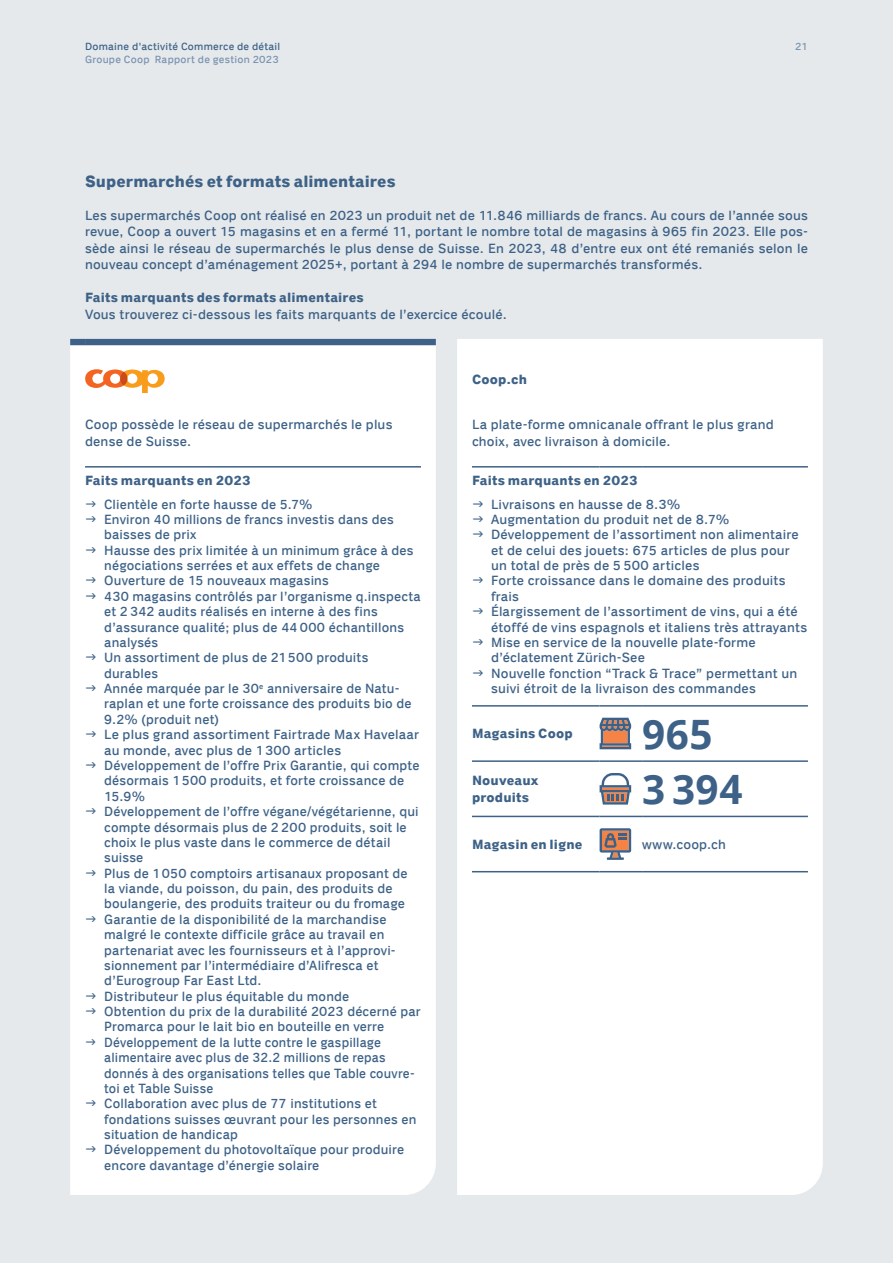
<style>
.page{position:relative;width:893px;height:1263px;background:#e5e9eb}
.page>*{position:absolute;margin:0;border:0;box-sizing:border-box;transform-origin:0 0}
.t1{font:700 40.5px "Open Sans";letter-spacing:.015em;color:#3e6287}
.t2{font:700 16.5px "Coop";letter-spacing:.005em;color:#3e6287}
.t3{font:13.5px/15.5px "Coop";letter-spacing:.015em;color:#3e6287}
.t4{font:700 13.5px/16.5px "Coop";letter-spacing:.015em;color:#3e6287}
.t5{font:10.5px "Coop";letter-spacing:.025em;color:#3e6287}
.t6{font:10.5px "Coop";letter-spacing:.025em;color:#7b93b1}
</style>
<div class="page">
<div style="left:457px;top:339px;width:366px;height:856px;background:#fff"></div>
<hr style="left:472px;top:466px;width:128px;height:2px;background:#3e6287">
<hr style="left:600px;top:466px;width:42px;height:2px;background:#3e6287">
<hr style="left:642px;top:466px;width:166px;height:2px;background:#3e6287">
<hr style="left:472px;top:705px;width:128px;height:2px;background:#3e6287">
<hr style="left:600px;top:705px;width:42px;height:2px;background:#3e6287">
<hr style="left:642px;top:705px;width:166px;height:2px;background:#3e6287">
<hr style="left:472px;top:760px;width:128px;height:2px;background:#3e6287">
<hr style="left:600px;top:760px;width:42px;height:2px;background:#3e6287">
<hr style="left:642px;top:760px;width:166px;height:2px;background:#3e6287">
<hr style="left:472px;top:816px;width:128px;height:1px;background:#3e6287">
<hr style="left:600px;top:816px;width:42px;height:1px;background:#3e6287">
<hr style="left:642px;top:816px;width:166px;height:1px;background:#3e6287">
<hr style="left:472px;top:871px;width:128px;height:1px;background:#3e6287">
<hr style="left:600px;top:871px;width:42px;height:1px;background:#3e6287">
<hr style="left:642px;top:871px;width:166px;height:1px;background:#3e6287">
<svg style="left:600px;top:718px;width:31px;height:31px"></svg>
<svg style="left:600px;top:773px;width:31px;height:31px"></svg>
<svg style="left:600px;top:828px;width:31px;height:32px"></svg>
<div style="left:70px;top:345px;width:366px;height:850px;background:#fff"></div>
<hr style="left:85px;top:466px;width:336px;height:2px;background:#3e6287">
<div style="left:70px;top:339px;width:15px;height:6px;background:#3e6287"></div>
<div style="left:85px;top:339px;width:336px;height:6px;background:#3e6287"></div>
<div style="left:421px;top:339px;width:15px;height:6px;background:#3e6287"></div>
<svg style="left:85px;top:369px;width:80px;height:24px;background:#fac393"></svg>
<div style="left:120px;top:372px;width:7px;height:13px;background:#cb4a1a;border-radius:50%"></div>
<svg style="left:473px;top:501px;width:10px;height:5px"></svg>
<svg style="left:473px;top:516px;width:10px;height:6px"></svg>
<svg style="left:473px;top:532px;width:10px;height:5px"></svg>
<svg style="left:473px;top:578px;width:10px;height:5px"></svg>
<svg style="left:473px;top:608px;width:10px;height:6px"></svg>
<svg style="left:473px;top:639px;width:10px;height:6px"></svg>
<svg style="left:473px;top:670px;width:10px;height:6px"></svg>
<svg style="left:86px;top:501px;width:10px;height:5px"></svg>
<svg style="left:86px;top:516px;width:10px;height:6px"></svg>
<svg style="left:86px;top:547px;width:10px;height:6px"></svg>
<svg style="left:86px;top:578px;width:10px;height:5px"></svg>
<svg style="left:86px;top:593px;width:10px;height:6px"></svg>
<svg style="left:86px;top:655px;width:10px;height:5px"></svg>
<svg style="left:86px;top:685px;width:10px;height:6px"></svg>
<svg style="left:86px;top:731px;width:10px;height:6px"></svg>
<svg style="left:86px;top:762px;width:10px;height:6px"></svg>
<svg style="left:86px;top:808px;width:10px;height:6px"></svg>
<svg style="left:86px;top:870px;width:10px;height:5px"></svg>
<svg style="left:86px;top:916px;width:10px;height:6px"></svg>
<svg style="left:86px;top:993px;width:10px;height:5px"></svg>
<svg style="left:86px;top:1008px;width:10px;height:6px"></svg>
<svg style="left:86px;top:1039px;width:9px;height:6px"></svg>
<svg style="left:86px;top:1100px;width:10px;height:6px"></svg>
<svg style="left:86px;top:1147px;width:10px;height:5px"></svg>
<p class="t5" style="left:85px;top:41px;width:197px">Domaine d'activité Commerce de détail</p>
<p class="t6" style="left:795px;top:41px;width:14px">21</p>
<p class="t6" style="left:85px;top:53px;width:195px">Groupe Coop Rapport de gestion 2023</p>
<p class="t2" style="left:85px;top:172px;width:312px">Supermarchés et formats alimentaires</p>
<p class="t3" style="left:85px;top:207px;width:724px;line-height:16.5px;text-align:justify">Les supermarchés Coop ont réalisé en 2023 un produit net de 11.846 milliards de francs. Au cours de l’année sous revue, Coop a ouvert 15 magasins et en a fermé 11, portant le nombre total de magasins à 965 fin 2023. Elle pos&shy;sède ainsi le réseau de supermarchés le plus dense de Suisse. En 2023, 48 d’entre eux ont été remaniés selon le nouveau concept d’aménagement 2025+, portant à 294 le nombre de supermarchés transformés.</p>
<p class="t4" style="left:85px;top:289px;width:280px">Faits marquants des formats alimentaires</p>
<p class="t3" style="left:85px;top:306px;width:423px">Vous trouverez ci-dessous les faits marquants de l’exercice écoulé.</p>
<p class="t3" style="left:85px;top:416px;width:309px;line-height:16.5px">Coop possède le réseau de supermarchés le plus dense de Suisse.</p>
<p class="t4" style="left:85px;top:472px;width:168px">Faits marquants en 2023</p>
<p class="t3" style="left:104px;top:496px;width:318px">Clientèle en forte hausse de 5.7%<br>Environ 40 millions de francs investis dans des baisses de prix<br>Hausse des prix limitée à un minimum grâce à des négociations serrées et aux effets de change Ouverture de 15 nouveaux magasins<br>430 magasins contrôlés par l’organisme q.inspecta et 2 342 audits réalisés en interne à des fins d’assurance qualité; plus de 44 000 échantillons analysés<br>Un assortiment de plus de 21500 produits durables<br>Année marquée par le 30<sup>e</sup> anniversaire de Natu&shy;raplan et une forte croissance des produits bio de 9.2% (produit net)<br>Le plus grand assortiment Fairtrade Max Havelaar au monde, avec plus de 1300 articles Développement de l’offre Prix Garantie, qui compte désormais 1500 produits, et forte croissance de 15.9%<br>Développement de l’offre végane/végétarienne, qui compte désormais plus de 2 200 produits, soit le choix le plus vaste dans le commerce de détail suisse<br>Plus de 1050 comptoirs artisanaux proposant de la viande, du poisson, du pain, des produits de boulangerie, des produits traiteur ou du fromage Garantie de la disponibilité de la marchandise malgré le contexte difficile grâce au travail en partenariat avec les fournisseurs et à l’approvi&shy;sionnement par l’intermédiaire d’Alifresca et d’Eurogroup Far East Ltd.<br>Distributeur le plus équitable du monde<br>Obtention du prix de la durabilité 2023 décerné par Promarca pour le lait bio en bouteille en verre Développement de la lutte contre le gaspillage alimentaire avec plus de 32.2 millions de repas donnés à des organisations telles que Table couvre&shy;toi et Table Suisse<br>Collaboration avec plus de 77 institutions et fondations suisses œuvrant pour les personnes en situation de handicap<br>Développement du photovoltaïque pour produire encore davantage d’énergie solaire</p>
<p class="t4" style="left:472px;top:371px;width:57px">Coop.ch</p>
<p class="t3" style="left:472px;top:416px;width:303px;line-height:16.5px">La plate-forme omnicanale offrant le plus grand choix, avec livraison à domicile.</p>
<p class="t4" style="left:472px;top:472px;width:168px">Faits marquants en 2023</p>
<p class="t3" style="left:491px;top:496px;width:318px">Livraisons en hausse de 8.3%<br>Augmentation du produit net de 8.7% Développement de l’assortiment non alimentaire et de celui des jouets: 675 articles de plus pour un total de près de 5 500 articles<br>Forte croissance dans le domaine des produits frais<br>Élargissement de l’assortiment de vins, qui a été étoffé de vins espagnols et italiens très attrayants Mise en service de la nouvelle plate-forme d’éclatement Zürich-See<br>Nouvelle fonction “Track &amp; Trace” permettant un suivi étroit de la livraison des commandes</p>
<p class="t4" style="left:472px;top:725px;width:102px">Magasins Coop</p>
<h1 class="t1" style="left:642px;top:706px;width:72px">965</h1>
<p class="t4" style="left:472px;top:772px;width:68px">Nouveaux produits</p>
<h1 class="t1" style="left:642px;top:761px;width:102px">3 394</h1>
<p class="t4" style="left:472px;top:836px;width:112px">Magasin en ligne</p>
<p class="t3" style="left:642px;top:837px;width:85px">www.coop.ch</p>
</div>
